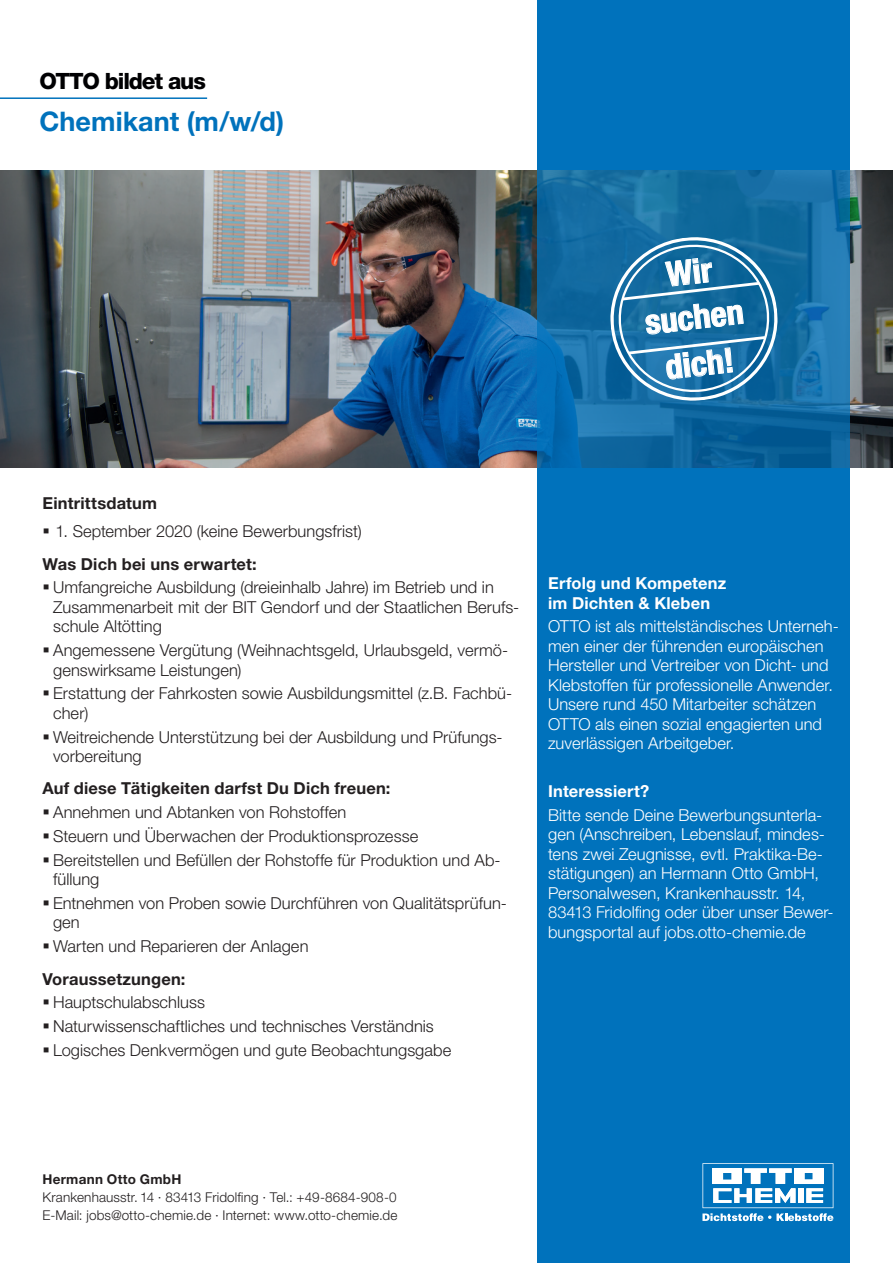
<style>
.page{position:relative;width:893px;height:1263px;background:#fff}
.page>*{position:absolute;margin:0;border:0;box-sizing:border-box;transform-origin:0 0}
.t1{font:700 condensed 33.9px/46px "Helvetica Neue LT Pro";color:#fff;text-align:center}
.t2{font:700 27px "Helvetica Neue LT Pro";letter-spacing:.005em;color:#0072bc}
.t3{font:800 22.5px "Helvetica Neue LT Pro";letter-spacing:-.05em;color:#000002}
.t4{font:300 16.5px/23.7px "Helvetica Neue LT Pro";color:#231f20}
.t5{font:300 16.5px/19.5px "Helvetica Neue LT Pro";letter-spacing:.005em;color:#fff}
.t6{font:700 16.5px "Helvetica Neue LT Pro";letter-spacing:.01em;color:#231f20}
.t7{font:700 16.5px/19.5px "Helvetica Neue LT Pro";letter-spacing:.01em;color:#fff}
.t8{font:300 13.5px/18px "Helvetica Neue LT Pro";letter-spacing:.01em;color:#231f20}
.t9{font:700 13.5px "Helvetica Neue LT Pro";letter-spacing:.02em;color:#231f20}
</style>
<div class="page">
<div style="left:537px;top:0;width:313px;height:1263px;background:#0072bc"></div>
<svg style="left:702px;top:1163px;width:131px;height:58px"></svg>
<img style="left:0;top:170px;width:893px;height:298px">
<svg style="left:537px;top:170px;width:313px;height:298px;background:#126ca4"></svg>
<svg style="left:602px;top:228px;width:184px;height:182px;background:#317dac"></svg>
<hr style="left:0;top:97px;width:207px;height:2px;background:#0072bc">
<h3 class="t3" style="left:39px;top:68px;width:168px">OTTO bildet aus</h3>
<h2 class="t2" style="left:39px;top:105px;width:246px">Chemikant (m/w/d)</h2>
<h1 class="t1" style="left:638px;top:254px;width:100px;rotate:-6deg">Wir suchen dich!</h1>
<p class="t6" style="left:43px;top:493px;width:116px">Eintrittsdatum</p>
<p class="t4" style="left:56px;top:519px;width:308px">1. September 2020 (keine Bewerbungsfrist)</p>
<p class="t6" style="left:43px;top:553px;width:216px">Was Dich bei uns erwartet:</p>
<p class="t4" style="left:53px;top:577px;width:468px;line-height:19.5px">Umfangreiche Ausbildung (dreieinhalb Jahre) im Betrieb und in<br>Zusammenarbeit mit der BIT Gendorf und der Staatlichen Berufs&shy;schule Altötting</p>
<p class="t4" style="left:53px;top:640px;width:457px;line-height:19.5px">Angemessene Vergütung (Weihnachtsgeld, Urlaubsgeld, vermö&shy;genswirksame Leistungen)</p>
<p class="t4" style="left:53px;top:683px;width:461px;line-height:19.5px">Erstattung der Fahrkosten sowie Ausbildungsmittel (z.B. Fachbü&shy;cher)</p>
<p class="t4" style="left:53px;top:727px;width:451px;line-height:19.5px">Weitreichende Unterstützung bei der Ausbildung und Prüfungs&shy;vorbereitung</p>
<p class="t6" style="left:42px;top:778px;width:349px">Auf diese Tätigkeiten darfst Du Dich freuen:</p>
<p class="t4" style="left:53px;top:800px;width:449px">Annehmen und Abtanken von Rohstoffen<br>Steuern und Überwachen der Produktionsprozesse<br>Bereitstellen und Befüllen der Rohstoffe für Produktion und Ab-</p>
<p class="t4" style="left:53px;top:867px;width:455px">füllung<br>Entnehmen von Proben sowie Durchführen von Qualitätsprüfun-</p>
<p class="t4" style="left:53px;top:910px;width:257px">gen<br>Warten und Reparieren der Anlagen</p>
<p class="t6" style="left:42px;top:968px;width:145px">Voraussetzungen:</p>
<p class="t4" style="left:53px;top:990px;width:400px">Hauptschulabschluss<br>Naturwissenschaftliches und technisches Verständnis<br>Logisches Denkvermögen und gute Beobachtungsgabe</p>
<p class="t7" style="left:548px;top:573px;width:180px">Erfolg und Kompetenz im Dichten &amp; Kleben</p>
<p class="t5" style="left:548px;top:616px;width:292px">OTTO ist als mittelständisches Unterneh&shy;men einer der führenden europäischen Hersteller und Vertreiber von Dicht- und Klebstoffen für professionelle Anwender.<br>Unsere rund 450 Mitarbeiter schätzen OTTO als einen sozial engagierten und zuverlässigen Arbeitgeber.</p>
<p class="t7" style="left:548px;top:781px;width:103px">Interessiert?</p>
<p class="t5" style="left:548px;top:805px;width:287px">Bitte sende Deine Bewerbungsunterla&shy;gen (Anschreiben, Lebenslauf, mindes&shy;tens zwei Zeugnisse, evtl. Praktika-Be&shy;stätigungen) an Hermann Otto GmbH, Personalwesen, Krankenhausstr. 14, 83413 Fridolfing oder über unser Bewer&shy;bungsportal auf jobs.otto-chemie.de</p>
<p class="t9" style="left:43px;top:1171px;width:140px">Hermann Otto GmbH</p>
<p class="t8" style="left:43px;top:1188px;width:357px">Krankenhausstr. 14 ∙ 83413 Fridolfing ∙ Tel.: +49-8684-908-0<br>E-Mail: jobs@otto-chemie.de ∙ Internet: www.otto-chemie.de</p>
</div>
